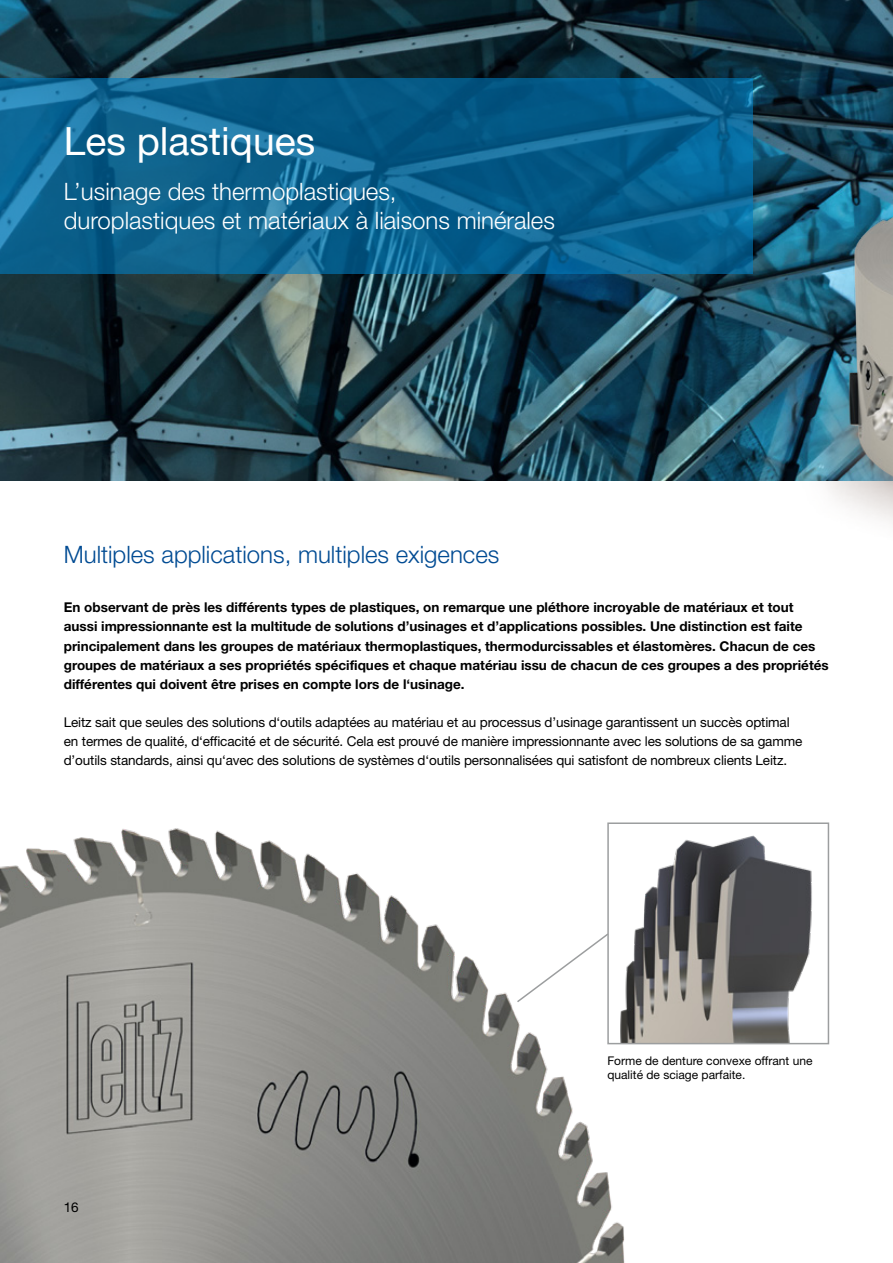
<style>
.page{position:relative;width:893px;height:1263px;background:#fff}
.page>*{position:absolute;margin:0;border:0;box-sizing:border-box;transform-origin:0 0}
.t1{font:39px "Helvetica Neue LT Pro";color:#fff}
.t2{font:300 24px/28.8px "Helvetica Neue LT Pro";color:#fff}
.t3{font:300 24px "Helvetica Neue LT Pro";color:#004b93}
.t4{font:700 13.5px/19.2px "Helvetica Neue LT Pro";color:#000}
.t5{font:13.5px/19.2px "Helvetica Neue LT Pro";letter-spacing:-.01em;color:#000}
.t6{font:12px/14.4px "Helvetica Neue LT Pro";color:#000}
</style>
<div class="page">
<img style="left:0;top:828px;width:663px;height:435px">
<img style="left:0;top:0;width:893px;height:480px">
<svg style="left:0;top:78px;width:753px;height:196px;background:#0b618e"></svg>
<img style="left:753px;top:61px;width:140px;height:463px">
<img style="left:610px;top:828px;width:202px;height:213px">
<div style="left:607px;top:822px;width:222px;height:222px;border:2px solid #9c9e9f"></div>
<svg style="left:515px;top:932px;width:95px;height:72px"></svg>
<h1 class="t1" style="left:64px;top:117px;width:253px">Les plastiques</h1>
<h2 class="t2" style="left:64px;top:177px;width:493px">L’usinage des thermoplastiques,<br>duroplastiques et matériaux à liaisons minérales</h2>
<h2 class="t3" style="left:64px;top:539px;width:437px">Multiples applications, multiples exigences</h2>
<p class="t4" style="left:64px;top:598px;width:766px">En observant de près les différents types de plastiques, on remarque une pléthore incroyable de matériaux et tout aussi impressionnante est la multitude de solutions d’usinages et d’applications possibles. Une distinction est faite principalement dans les groupes de matériaux thermoplastiques, thermodurcissables et élastomères. Chacun de ces groupes de matériaux a ses propriétés spécifiques et chaque matériau issu de chacun de ces groupes a des propriétés différentes qui doivent être prises en compte lors de l‘usinage.</p>
<p class="t5" style="left:64px;top:712px;width:740px">Leitz sait que seules des solutions d‘outils adaptées au matériau et au processus d’usinage garantissent un succès optimal en termes de qualité, d‘efficacité et de sécurité. Cela est prouvé de manière impressionnante avec les solutions de sa gamme d’outils standards, ainsi qu‘avec des solutions de systèmes d‘outils personnalisées qui satisfont de nombreux clients Leitz.</p>
<p class="t5" style="left:64px;top:1197px;width:17px">16</p>
<p class="t6" style="left:607px;top:1053px;width:207px">Forme de denture convexe offrant une qualité de sciage parfaite.</p>
</div>
